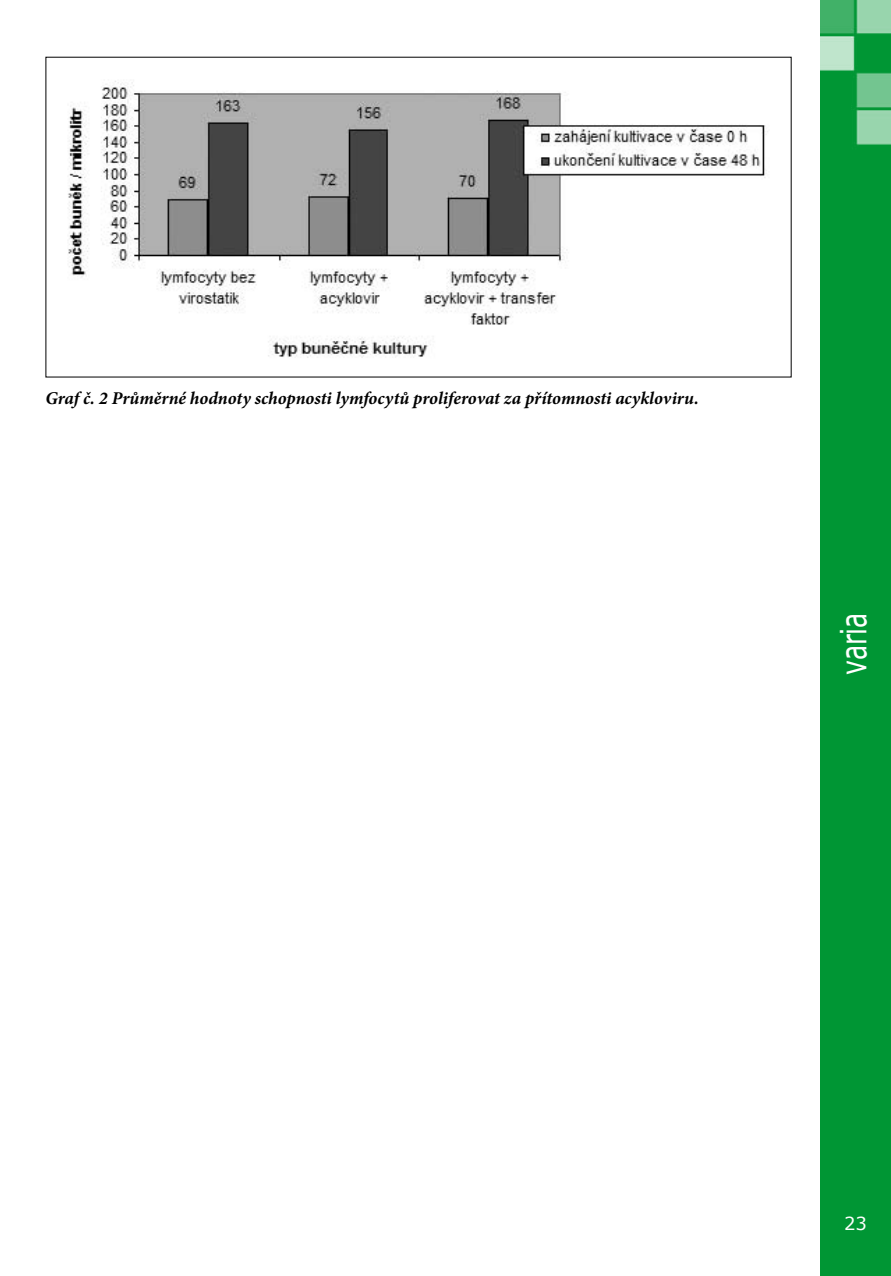
<style>
.page{position:relative;width:891px;height:1276px;background:#fff}
.page>*{position:absolute;margin:0;border:0;box-sizing:border-box;transform-origin:0 0}
.t1{font:36px "Verdana";color:#fff;scale:.7 1}
.t2{font:italic 700 18px "Minion Pro";letter-spacing:-.005em;color:#000}
.t3{font:18px "Verdana";color:#fff}
</style>
<div class="page">
<div style="left:820px;top:0;width:70px;height:1276px;background:#009634"></div>
<img style="left:68px;top:81px;width:700px;height:277px">
<p class="t2" style="left:45px;top:385px;width:654px">Graf č. 2 Průměrné hodnoty schopnosti lymfocytů proliferovat za přítomnosti acykloviru.</p>
<h1 class="t1" style="left:830px;top:694px;width:146px;rotate:-90deg">ú odem</h1>
<h1 class="t1" style="left:830px;top:675px;width:91px;rotate:-90deg">varia</h1>
<p class="t3" style="left:843px;top:1211px;width:24px">23</p>
</div>
